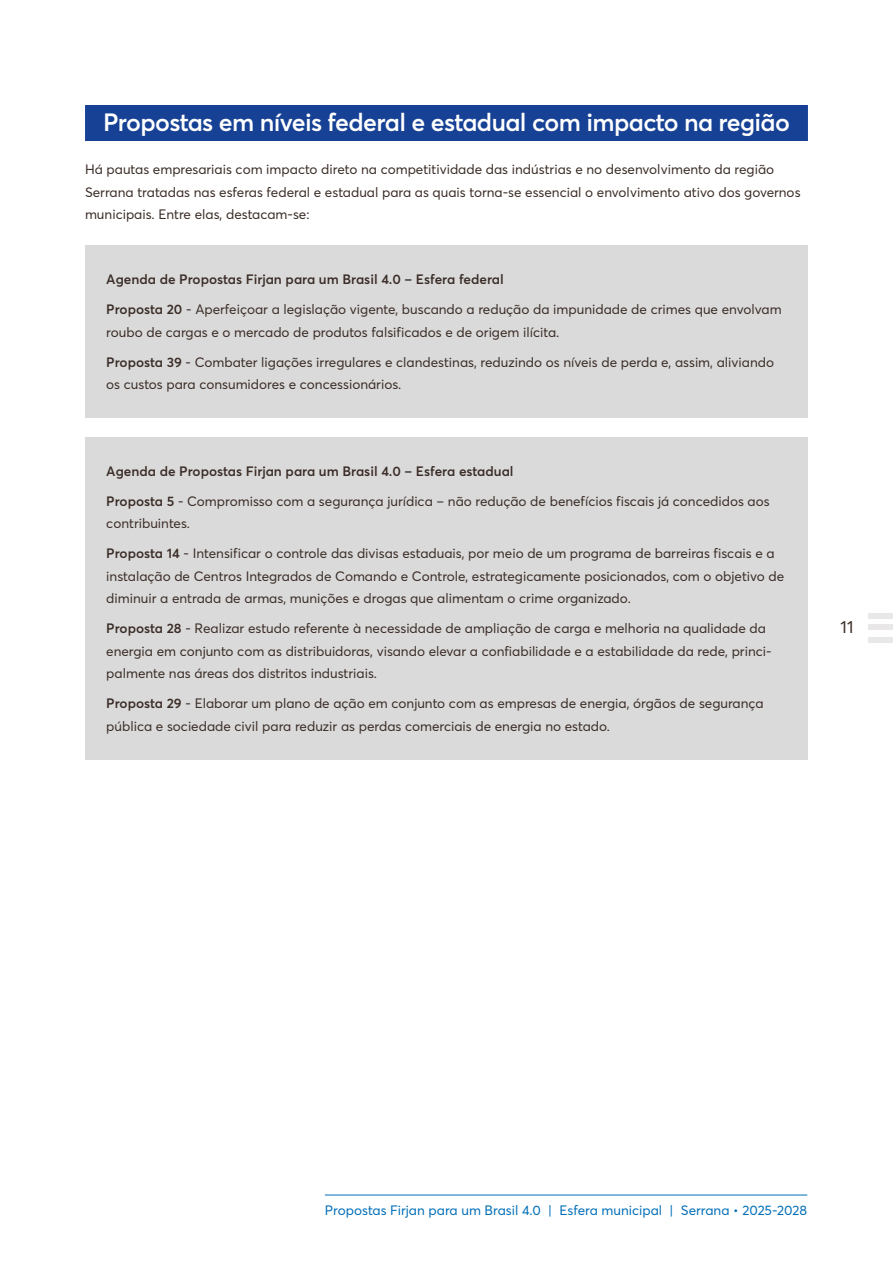
<style>
.page{position:relative;width:893px;height:1263px;background:#fff}
.page>*{position:absolute;margin:0;border:0;box-sizing:border-box;transform-origin:0 0}
.t1{font:600 24.75px "Averta";letter-spacing:-.025em;color:#fff}
.t2{font:17.25px "Averta";color:#3a2c26}
.t3{font:13.5px/22.5px "Averta";color:#3a2c26}
.t4{font:600 13.5px "Averta";color:#3a2c26}
.t5{font:13.5px "Averta";color:#006eb7}
.s1{font-weight:600}
</style>
<div class="page">
<hr style="left:325px;top:1195px;width:482px;height:1px;background:#006eb7">
<div style="left:868px;top:613px;width:25px;height:5px;background:#e9e7e7"></div>
<div style="left:868px;top:625px;width:25px;height:5px;background:#e9e7e7"></div>
<div style="left:868px;top:637px;width:25px;height:5px;background:#e9e7e7"></div>
<div style="left:85px;top:105px;width:723px;height:36px;background:#164194"></div>
<div style="left:85px;top:246px;width:723px;height:172px;background:#dadada"></div>
<div style="left:85px;top:437px;width:723px;height:323px;background:#dadada"></div>
<h1 class="t1" style="left:103px;top:104px;width:688px">Propostas em níveis federal e estadual com impacto na região</h1>
<p class="t3" style="left:85px;top:158px;width:717px">Há pautas empresariais com impacto direto na competitividade das indústrias e no desenvolvimento da região<br>Serrana tratadas nas esferas federal e estadual para as quais torna-se essencial o envolvimento ativo dos governos municipais. Entre elas, destacam-se:</p>
<p class="t4" style="left:106px;top:270px;width:399px">Agenda de Propostas Firjan para um Brasil 4.0 – Esfera federal</p>
<p class="t3" style="left:106px;top:298px;width:677px"><span class="s1">Proposta 20</span> - Aperfeiçoar a legislação vigente, buscando a redução da impunidade de crimes que envolvam roubo de cargas e o mercado de produtos falsificados e de origem ilícita.</p>
<p class="t3" style="left:106px;top:350px;width:669px"><span class="s1">Proposta 39</span> - Combater ligações irregulares e clandestinas, reduzindo os níveis de perda e, assim, aliviando os custos para consumidores e concessionários.</p>
<p class="t4" style="left:106px;top:461px;width:409px">Agenda de Propostas Firjan para um Brasil 4.0 – Esfera estadual</p>
<p class="t3" style="left:106px;top:489px;width:665px"><span class="s1">Proposta 5</span> - Compromisso com a segurança jurídica – não redução de benefícios fiscais já concedidos aos contribuintes.</p>
<p class="t3" style="left:106px;top:542px;width:679px"><span class="s1">Proposta 14</span> - Intensificar o controle das divisas estaduais, por meio de um programa de barreiras fiscais e a instalação de Centros Integrados de Comando e Controle, estrategicamente posicionados, com o objetivo de diminuir a entrada de armas, munições e drogas que alimentam o crime organizado.</p>
<p class="t3" style="left:106px;top:617px;width:667px"><span class="s1">Proposta 28</span> - Realizar estudo referente à necessidade de ampliação de carga e melhoria na qualidade da energia em conjunto com as distribuidoras, visando elevar a confiabilidade e a estabilidade da rede, princi&shy;palmente nas áreas dos distritos industriais.</p>
<p class="t3" style="left:106px;top:692px;width:659px"><span class="s1">Proposta 29</span> - Elaborar um plano de ação em conjunto com as empresas de energia, órgãos de segurança pública e sociedade civil para reduzir as perdas comerciais de energia no estado.</p>
<p class="t2" style="left:841px;top:615px;width:14px">11</p>
<p class="t5" style="left:325px;top:1200px;width:484px">Propostas Firjan para um Brasil 4.0 | Esfera municipal | Serrana • 2025-2028</p>
</div>
